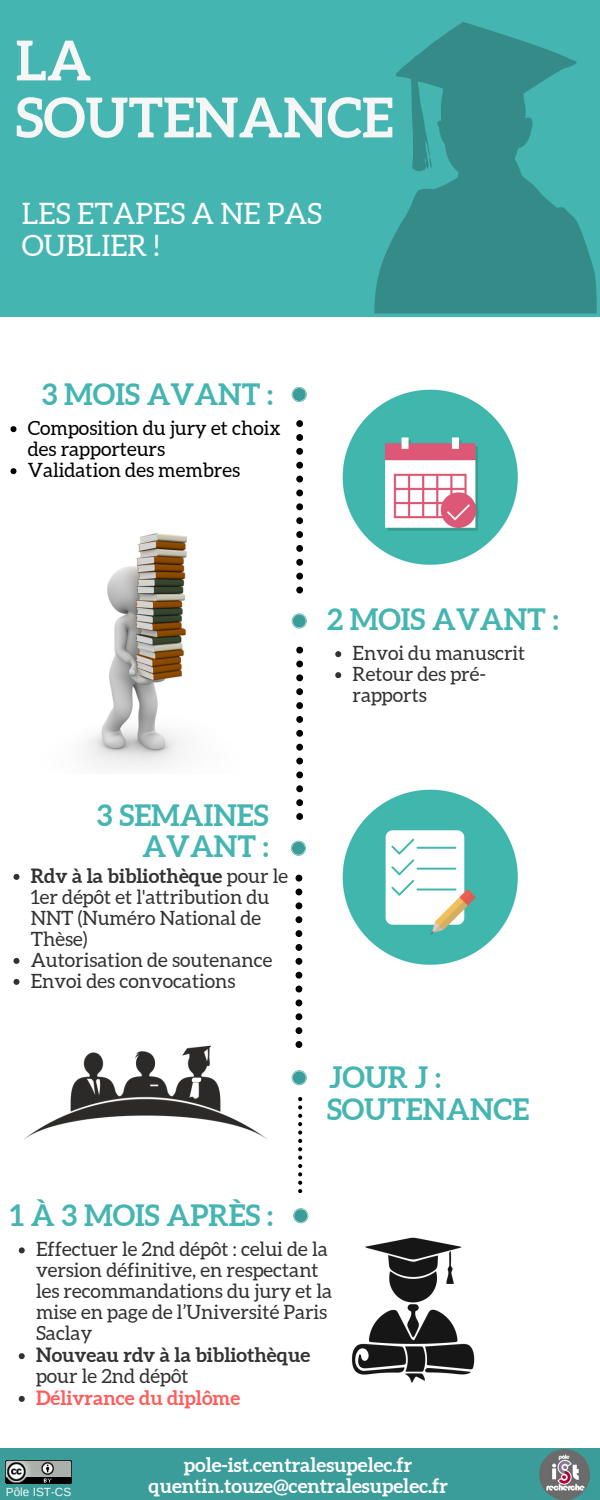
<style>
.page{position:relative;width:600px;height:1500px;background:#fff}
.page>*{position:absolute;margin:0;border:0;box-sizing:border-box;transform-origin:0 0}
.t1{font:700 55px/57px "Aleo";color:#f6f6f6}
.t2{font:700 29.5px/31.5px "Aleo";color:#44b5b1}
.t3{font:29.5px/31.5px "Aleo";color:#fff}
.t4{font:19.7px/21px "Aleo";color:#323232}
.t5{font:700 19.7px/21px "Aleo";color:#fff;text-align:center}
.t6{font:19.7px/21px "Aleo";color:#000}
.t7{font:700 19.7px "Aleo";color:#323232}
.t8{font:700 19.7px "Aleo";color:#ff5c5c}
.t9{font:11.8px "Arimo";color:#f6f6f6}
.s1{font-weight:700}
</style>
<div class="page">
<div style="left:0;top:0;width:600px;height:316px;background:#44b5b1"></div>
<div style="left:0;top:1448px;width:600px;height:52px;background:#3b9d9a"></div>
<svg style="left:10px;top:426px;width:6px;height:6px"></svg>
<svg style="left:10px;top:468px;width:6px;height:6px"></svg>
<svg style="left:335px;top:651px;width:6px;height:6px"></svg>
<svg style="left:335px;top:672px;width:6px;height:6px"></svg>
<svg style="left:14px;top:874px;width:6px;height:6px"></svg>
<svg style="left:14px;top:958px;width:6px;height:6px"></svg>
<svg style="left:14px;top:979px;width:6px;height:6px"></svg>
<svg style="left:19px;top:1247px;width:6px;height:6px"></svg>
<svg style="left:19px;top:1353px;width:6px;height:6px"></svg>
<svg style="left:19px;top:1396px;width:6px;height:6px"></svg>
<div style="left:296px;top:490px;width:7px;height:6px;background:#000;border-radius:50%"></div>
<div style="left:296px;top:503px;width:7px;height:7px;background:#000;border-radius:50%"></div>
<div style="left:296px;top:476px;width:7px;height:7px;background:#000;border-radius:50%"></div>
<div style="left:296px;top:531px;width:7px;height:7px;background:#000;border-radius:50%"></div>
<svg style="left:296px;top:420px;width:7px;height:7px"></svg>
<div style="left:296px;top:545px;width:7px;height:7px;background:#000;border-radius:50%"></div>
<div style="left:296px;top:434px;width:7px;height:7px;background:#000;border-radius:50%"></div>
<div style="left:296px;top:448px;width:7px;height:7px;background:#000;border-radius:50%"></div>
<div style="left:296px;top:462px;width:7px;height:7px;background:#000;border-radius:50%"></div>
<div style="left:296px;top:517px;width:7px;height:7px;background:#000;border-radius:50%"></div>
<div style="left:296px;top:573px;width:7px;height:7px;background:#000;border-radius:50%"></div>
<div style="left:296px;top:587px;width:7px;height:6px;background:#000;border-radius:50%"></div>
<div style="left:296px;top:559px;width:7px;height:7px;background:#000;border-radius:50%"></div>
<svg style="left:292px;top:387px;width:15px;height:15px"></svg>
<div style="left:293px;top:388px;width:13px;height:13px;background:#3b9d9a;border-radius:50%"></div>
<div style="left:296px;top:716px;width:7px;height:7px;background:#000;border-radius:50%"></div>
<div style="left:296px;top:730px;width:7px;height:7px;background:#000;border-radius:50%"></div>
<div style="left:296px;top:702px;width:7px;height:7px;background:#000;border-radius:50%"></div>
<div style="left:296px;top:758px;width:7px;height:7px;background:#000;border-radius:50%"></div>
<svg style="left:296px;top:647px;width:7px;height:7px"></svg>
<div style="left:296px;top:771px;width:7px;height:7px;background:#000;border-radius:50%"></div>
<div style="left:296px;top:661px;width:7px;height:6px;background:#000;border-radius:50%"></div>
<div style="left:296px;top:674px;width:7px;height:7px;background:#000;border-radius:50%"></div>
<div style="left:296px;top:688px;width:7px;height:7px;background:#000;border-radius:50%"></div>
<div style="left:296px;top:744px;width:7px;height:7px;background:#000;border-radius:50%"></div>
<div style="left:296px;top:799px;width:7px;height:7px;background:#000;border-radius:50%"></div>
<div style="left:296px;top:813px;width:7px;height:7px;background:#000;border-radius:50%"></div>
<div style="left:296px;top:785px;width:7px;height:7px;background:#000;border-radius:50%"></div>
<svg style="left:292px;top:614px;width:15px;height:14px"></svg>
<div style="left:293px;top:614px;width:13px;height:14px;background:#3b9d9a;border-radius:50%"></div>
<div style="left:296px;top:944px;width:6px;height:7px;background:#000;border-radius:50%"></div>
<div style="left:296px;top:958px;width:6px;height:7px;background:#000;border-radius:50%"></div>
<div style="left:296px;top:930px;width:6px;height:7px;background:#000;border-radius:50%"></div>
<div style="left:296px;top:986px;width:6px;height:7px;background:#000;border-radius:50%"></div>
<svg style="left:296px;top:875px;width:6px;height:7px"></svg>
<div style="left:296px;top:999px;width:6px;height:7px;background:#000;border-radius:50%"></div>
<svg style="left:296px;top:889px;width:6px;height:6px"></svg>
<div style="left:296px;top:902px;width:6px;height:7px;background:#000;border-radius:50%"></div>
<div style="left:296px;top:916px;width:6px;height:7px;background:#000;border-radius:50%"></div>
<div style="left:296px;top:972px;width:6px;height:7px;background:#000;border-radius:50%"></div>
<div style="left:296px;top:1027px;width:6px;height:7px;background:#000;border-radius:50%"></div>
<div style="left:296px;top:1041px;width:6px;height:7px;background:#000;border-radius:50%"></div>
<div style="left:296px;top:1013px;width:6px;height:7px;background:#000;border-radius:50%"></div>
<svg style="left:291px;top:841px;width:15px;height:15px"></svg>
<div style="left:292px;top:842px;width:13px;height:13px;background:#3b9d9a;border-radius:50%"></div>
<svg style="left:298px;top:1097px;width:4px;height:95px"></svg>
<svg style="left:292px;top:1070px;width:15px;height:15px"></svg>
<div style="left:293px;top:1071px;width:13px;height:13px;background:#3b9d9a;border-radius:50%"></div>
<svg style="left:293px;top:1208px;width:15px;height:15px"></svg>
<div style="left:294px;top:1209px;width:13px;height:13px;background:#3b9d9a;border-radius:50%"></div>
<svg style="left:374px;top:22px;width:223px;height:291px;fill:#348b88"></svg>
<img style="left:24px;top:1045px;width:242px;height:95px">
<img style="left:342px;top:789px;width:176px;height:176px">
<img style="left:342px;top:389px;width:176px;height:176px">
<img style="left:86px;top:533px;width:101px;height:234px">
<img style="left:351px;top:1237px;width:124px;height:146px">
<img style="left:5px;top:1460px;width:66px;height:24px">
<img style="left:539px;top:1449px;width:51px;height:50px">
<h1 class="t1" style="left:16px;top:32px;width:379px">LA<br>SOUTENANCE</h1>
<h2 class="t3" style="left:22px;top:198px;width:302px">LES ETAPES A NE PAS<br>OUBLIER !</h2>
<h2 class="t2" style="left:42px;top:379px;width:233px">3 MOIS AVANT :</h2>
<p class="t6" style="left:28px;top:418px;width:254px">Composition du jury et choix des rapporteurs<br>Validation des membres</p>
<h2 class="t2" style="left:97px;top:799px;width:173px;text-align:right">3 SEMAINES<br>AVANT :</h2>
<p class="t4" style="left:31px;top:865px;width:259px"><span class="s1">Rdv à la bibliothèque</span> pour le<br>1er dépôt et l'attribution du<br>NNT (Numéro National de<br>Thèse)<br>Autorisation de soutenance<br>Envoi des convocations</p>
<h2 class="t2" style="left:10px;top:1199px;width:265px">1 À 3 MOIS APRÈS :</h2>
<h2 class="t2" style="left:327px;top:604px;width:233px">2 MOIS AVANT :</h2>
<p class="t4" style="left:353px;top:643px;width:174px">Envoi du manuscrit<br>Retour des pré&shy;rapports</p>
<h2 class="t2" style="left:327px;top:1062px;width:204px">JOUR J :<br>SOUTENANCE</h2>
<p class="t4" style="left:36px;top:1239px;width:298px">Effectuer le 2nd dépôt : celui de la version définitive, en respectant les recommandations du jury et la mise en page de l’Université Paris<br>Saclay</p>
<p class="t7" style="left:36px;top:1344px;width:276px">Nouveau rdv à la bibliothèque</p>
<p class="t4" style="left:36px;top:1366px;width:154px">pour le 2nd dépôt</p>
<p class="t8" style="left:36px;top:1386px;width:206px">Délivrance du diplôme</p>
<p class="t9" style="left:6px;top:1485px;width:67px">Pôle IST-CS</p>
<p class="t5" style="left:148px;top:1454px;width:301px">pole-ist.centralesupelec.fr quentin.touze@centralesupelec.fr</p>
</div>
